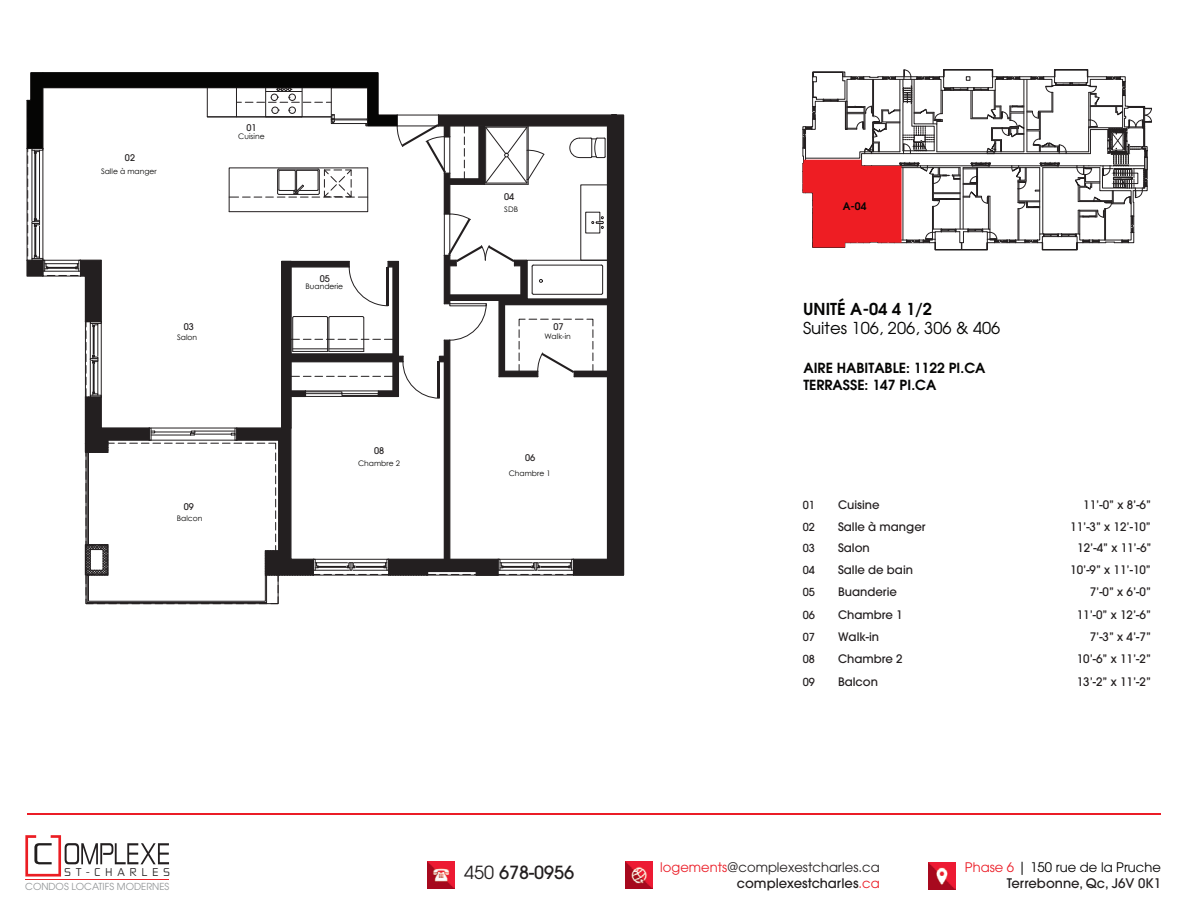
<style>
.page{position:relative;width:1188px;height:918px;background:#fff}
.page>*{position:absolute;margin:0;border:0;box-sizing:border-box;transform-origin:0 0}
.t1{font:500 18px "ITC Avant Garde Pro";color:#231f20}
.t2{font:16.35px/19.6px "Avant Garde";color:#050504}
.t3{font:600 13.95px/16.6px "Avant Garde";color:#050504}
.t4{font:13.2px/15.8px "ITC Avant Garde Pro";color:#231f20;text-align:right}
.t5{font:500 13.2px/15.8px "ITC Avant Garde Pro";color:#231f20;text-align:right}
.t6{font:500 11.7px "Avant Garde";color:#231f20}
.t7{font:500 10.95px/21.9px "Avant Garde";color:#231f20;text-align:justify}
.t8{font:10.5px "Zekton Rg";letter-spacing:.475em;color:#231f20}
.t9{font:600 10.5px "Avant Garde";color:#050504}
.t10{font:9.6px "ITC Avant Garde Pro";color:#939698}
.t11{font:500 9.15px "Avant Garde";color:#231f20}
.t12{font:7.65px "Century Gothic";color:#050504}
.s1{font-weight:600}
.s2{font-weight:400}
.s3{color:#eb1c26}
.s4{font-weight:500}
.s5{font-weight:400;color:#eb1c26}
.s6{font-weight:400;color:#000}
</style>
<div class="page">
<hr style="left:25px;top:879px;width:144px;height:1px;background:#eb1d23">
<svg style="left:25px;top:835px;width:144px;height:42px"></svg>
<img style="left:427px;top:862px;width:27px;height:27px">
<img style="left:626px;top:862px;width:27px;height:27px">
<img style="left:929px;top:863px;width:27px;height:27px">
<div style="left:1054px;top:69px;width:34px;height:8px;border:1px solid #231f20"></div>
<div style="left:944px;top:69px;width:49px;height:8px;border:1px solid #231f20"></div>
<hr style="left:574px;top:574px;width:49px;height:2px;background:#231f20">
<hr style="left:439px;top:114px;width:184px;height:2px;background:#231f20">
<svg style="left:26px;top:72px;width:595px;height:532px"></svg>
<svg style="left:803px;top:70px;width:349px;height:180px"></svg>
<hr style="left:27px;top:813px;width:1134px;height:1px;background:#eb1c26">
<p class="t11" style="left:246px;top:122px;width:12px">01</p>
<p class="t11" style="left:125px;top:152px;width:12px">02</p>
<p class="t12" style="left:101px;top:167px;width:57px">Salle à manger</p>
<p class="t12" style="left:238px;top:132px;width:28px">Cuisine</p>
<p class="t11" style="left:504px;top:191px;width:12px">04</p>
<p class="t12" style="left:504px;top:204px;width:15px">SDB</p>
<p class="t9" style="left:843px;top:199px;width:25px">A-04</p>
<p class="t11" style="left:184px;top:321px;width:12px">03</p>
<p class="t11" style="left:320px;top:273px;width:12px">05</p>
<p class="t12" style="left:305px;top:282px;width:39px">Buanderie</p>
<p class="t11" style="left:554px;top:321px;width:12px">07</p>
<p class="t12" style="left:177px;top:333px;width:22px">Salon</p>
<p class="t12" style="left:544px;top:331px;width:28px">Walk-in</p>
<p class="t11" style="left:374px;top:445px;width:12px">08</p>
<p class="t12" style="left:358px;top:459px;width:43px">Chambre 2</p>
<p class="t11" style="left:525px;top:452px;width:12px">06</p>
<p class="t12" style="left:509px;top:469px;width:43px">Chambre 1</p>
<p class="t2" style="left:803px;top:299px;width:199px"><span class="s1">UNITÉ A-04 4 1/2<br></span>Suites 106, 206, 306 &amp; 406</p>
<p class="t3" style="left:803px;top:360px;width:184px">AIRE HABITABLE: 1122 PI.CA<br>TERRASSE: 147 PI.CA</p>
<p class="t11" style="left:184px;top:501px;width:12px">09</p>
<p class="t7" style="left:803px;top:494px;width:14px">01<br>02<br>03<br>04<br>05<br>06</p>
<p class="t12" style="left:177px;top:513px;width:27px">Balcon</p>
<p class="t6" style="left:838px;top:497px;width:43px">Cuisine</p>
<p class="t6" style="left:1083px;top:497px;width:69px">11’-0” x 8’-6”</p>
<p class="t6" style="left:838px;top:519px;width:89px">Salle à manger</p>
<p class="t6" style="left:1070px;top:519px;width:82px">11’-3” x 12’-10”</p>
<p class="t6" style="left:838px;top:541px;width:33px">Salon</p>
<p class="t6" style="left:1077px;top:541px;width:76px">12’-4” x 11’-6”</p>
<p class="t6" style="left:838px;top:563px;width:77px">Salle de bain</p>
<p class="t6" style="left:1070px;top:563px;width:82px">10’-9” x 11’-10”</p>
<p class="t6" style="left:838px;top:585px;width:60px">Buanderie</p>
<p class="t6" style="left:1090px;top:585px;width:63px">7’-0” x 6’-0”</p>
<p class="t6" style="left:838px;top:607px;width:66px">Chambre 1</p>
<p class="t6" style="left:1077px;top:607px;width:76px">11’-0” x 12’-6”</p>
<p class="t7" style="left:803px;top:626px;width:14px">07</p>
<p class="t6" style="left:838px;top:629px;width:43px">Walk-in</p>
<p class="t6" style="left:1090px;top:629px;width:63px">7’-3” x 4’-7”</p>
<p class="t7" style="left:803px;top:648px;width:14px">08</p>
<p class="t6" style="left:838px;top:652px;width:66px">Chambre 2</p>
<p class="t6" style="left:1077px;top:652px;width:76px">10’-6” x 11’-2”</p>
<p class="t7" style="left:803px;top:671px;width:14px">09</p>
<p class="t6" style="left:838px;top:674px;width:42px">Balcon</p>
<p class="t6" style="left:1077px;top:674px;width:76px">13’-2” x 11’-2”</p>
<p class="t8" style="left:65px;top:866px;width:107px">ST-CHARLES</p>
<h1 class="t1" style="left:464px;top:861px;width:111px"><span class="s2">450</span> 678-0956</h1>
<p class="t4" style="left:660px;top:859px;width:221px"><span class="s3">logements</span>@complexestcharles.ca <span class="s4">complexestcharles</span><span class="s3">.ca</span></p>
<p class="t5" style="left:965px;top:859px;width:198px"><span class="s5">Phase 6</span> <span class="s6">| 150 rue de la Pruche<br></span>Terrebonne, Qc, J6V 0K1</p>
<p class="t10" style="left:25px;top:880px;width:146px">CONDOS LOCATIFS MODERNES</p>
</div>
